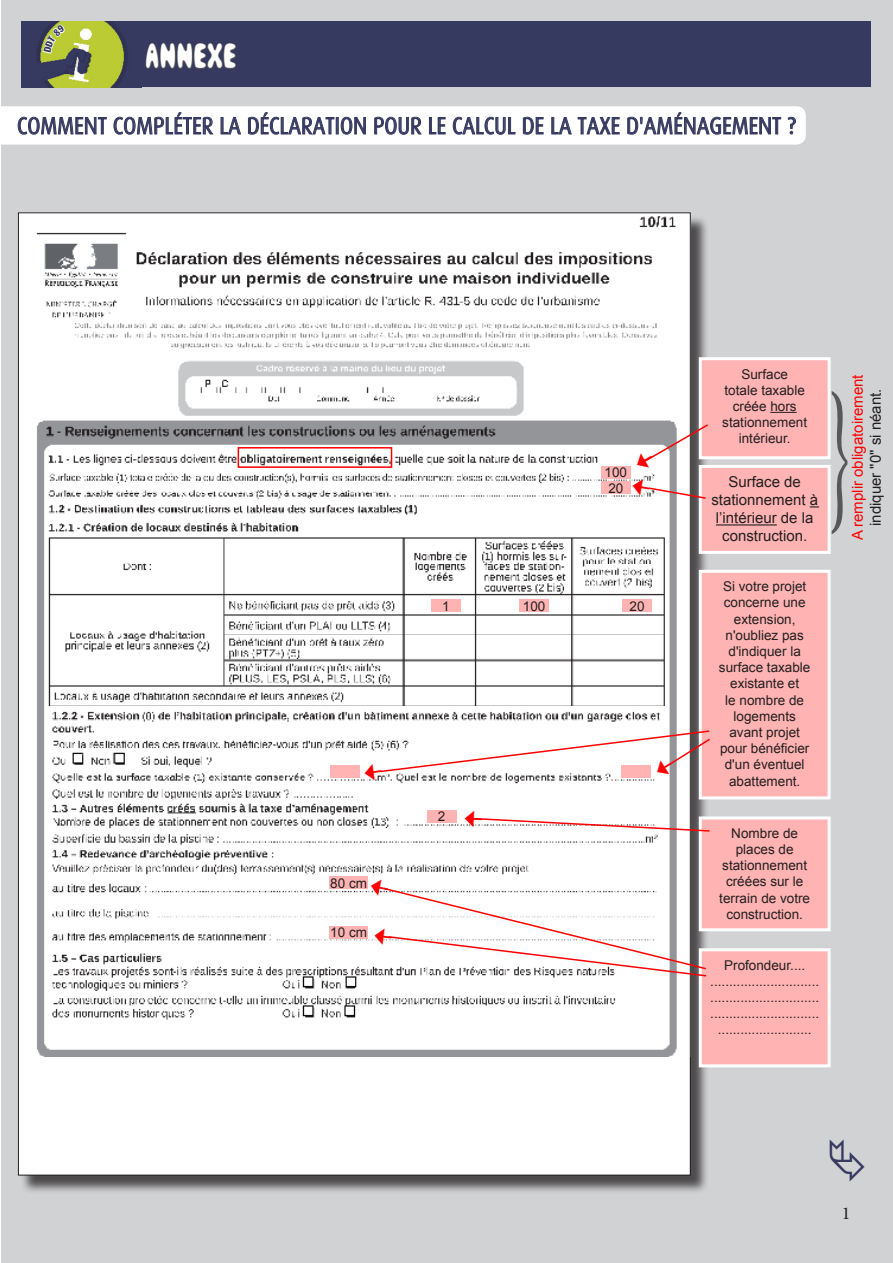
<style>
.page{position:relative;width:893px;height:1263px;background:#fff}
.page>*{position:absolute;margin:0;border:0;box-sizing:border-box;transform-origin:0 0}
.t1{font:144px "CG Omega";color:#57585a;scale:.38 1}
.t2{font:27px "Magical Mystery Tour";letter-spacing:.025em;color:#fff;scale:.75 1}
.t3{font:24px "Dax";color:#363a60;scale:.9 1}
.t4{font:18px "Minion Pro";color:#231f20}
.t5{font:15px/18px "Arial";color:#231f20;text-align:center}
.t6{font:15px "Arial";color:#f00}
.t7{font:13.5px/16.2px "Arial";color:#231f20;text-align:center}
</style>
<div class="page">
<div style="left:1px;top:0;width:892px;height:1263px;background:#d1d2d4"></div>
<div style="left:20px;top:215px;width:689px;height:979px;background:#231f20;opacity:.75"></div>
<div style="left:18px;top:213px;width:672px;height:962px;background:#fff"></div>
<img style="left:36px;top:216px;width:641px;height:840px">
<div style="left:700px;top:359px;width:129px;height:99px;background:#ffb3b3"></div>
<svg style="left:770px;top:412px;width:27px;height:1px"></svg>
<div style="left:699px;top:357px;width:132px;height:102px;border:3px solid #fff"></div>
<div style="left:700px;top:466px;width:129px;height:86px;background:#ffb3b3"></div>
<hr style="left:716px;top:524px;width:61px;height:1px;background:#231f20">
<div style="left:699px;top:465px;width:132px;height:89px;border:3px solid #fff"></div>
<div style="left:601px;top:466px;width:30px;height:13px;background:#ffb3b3"></div>
<div style="left:238px;top:447px;width:154px;height:21px;border:2px solid #f00"></div>
<div style="left:601px;top:481px;width:30px;height:13px;background:#ffb3b3"></div>
<div style="left:622px;top:600px;width:30px;height:12px;background:#ffb3b3"></div>
<div style="left:519px;top:600px;width:30px;height:12px;background:#ffb3b3"></div>
<div style="left:431px;top:600px;width:30px;height:12px;background:#ffb3b3"></div>
<div style="left:700px;top:571px;width:129px;height:227px;background:#ffb3b3"></div>
<div style="left:699px;top:570px;width:132px;height:229px;border:3px solid #fff"></div>
<div style="left:330px;top:926px;width:38px;height:13px;background:#ffb3b3"></div>
<div style="left:330px;top:876px;width:38px;height:13px;background:#ffb3b3"></div>
<div style="left:427px;top:810px;width:29px;height:13px;background:#ffb3b3"></div>
<div style="left:331px;top:765px;width:29px;height:13px;background:#ffb3b3"></div>
<div style="left:700px;top:818px;width:129px;height:112px;background:#ffb3b3"></div>
<div style="left:699px;top:816px;width:132px;height:115px;border:3px solid #fff"></div>
<div style="left:700px;top:950px;width:129px;height:116px;background:#ffb3b3"></div>
<div style="left:699px;top:948px;width:132px;height:119px;border:3px solid #fff"></div>
<div style="left:139px;top:21px;width:732px;height:66px;background:#363a60"></div>
<img style="left:21px;top:21px;width:118px;height:66px">
<svg style="left:146px;top:43px;width:90px;height:26px"></svg>
<svg style="left:1px;top:106px;width:805px;height:39px;background:#e1e2e7"></svg>
<svg style="left:631px;top:423px;width:79px;height:77px"></svg>
<svg style="left:364px;top:729px;width:346px;height:53px"></svg>
<svg style="left:465px;top:810px;width:246px;height:22px"></svg>
<svg style="left:369px;top:878px;width:339px;height:99px"></svg>
<svg style="left:42px;top:23px;width:24px;height:41px"></svg>
<p class="t2" style="left:146px;top:36px;width:122px">ANNEXE</p>
<p class="t3" style="left:17px;top:112px;width:867px">COMMENT COMPLÉTER LA DÉCLARATION POUR LE CALCUL DE LA TAXE D'AMÉNAGEMENT ?</p>
<p class="t7" style="left:330px;top:875px;width:38px">80 cm</p>
<p class="t7" style="left:330px;top:924px;width:38px">10 cm</p>
<p class="t7" style="left:605px;top:465px;width:24px">100</p>
<p class="t7" style="left:608px;top:480px;width:17px">20</p>
<p class="t7" style="left:442px;top:598px;width:9px">1</p>
<p class="t7" style="left:523px;top:598px;width:24px">100</p>
<p class="t7" style="left:630px;top:598px;width:17px">20</p>
<p class="t7" style="left:438px;top:809px;width:9px">2</p>
<p class="t7" style="left:722px;top:366px;width:86px">Surface<br>totale taxable créée hors stationnement intérieur.</p>
<p class="t5" style="left:711px;top:473px;width:108px">Surface de stationnement à l’intérieur de la construction.</p>
<p class="t6" style="left:848px;top:540px;width:167px;rotate:-90deg">A remplir obligatoirement</p>
<p class="t5" style="left:867px;top:526px;width:139px;rotate:-90deg">indiquer "0" si néant.</p>
<p class="t1" style="left:828px;top:365px;width:64px">}</p>
<p class="t7" style="left:719px;top:578px;width:93px">Si votre projet concerne une extension, n'oubliez pas d'indiquer la surface taxable existante et<br>le nombre de logements avant projet pour bénéficier d'un éventuel</p>
<p class="t7" style="left:729px;top:773px;width:73px">abattement.</p>
<p class="t7" style="left:719px;top:825px;width:92px">Nombre de places de stationnement créées sur le terrain de votre construction.</p>
<p class="t7" style="left:724px;top:957px;width:83px">Profondeur....</p>
<p class="t7" style="left:710px;top:973px;width:110px">............................. ............................. ............................. .........................</p>
<p class="t4" style="left:842px;top:1201px;width:10px">1</p>
</div>
